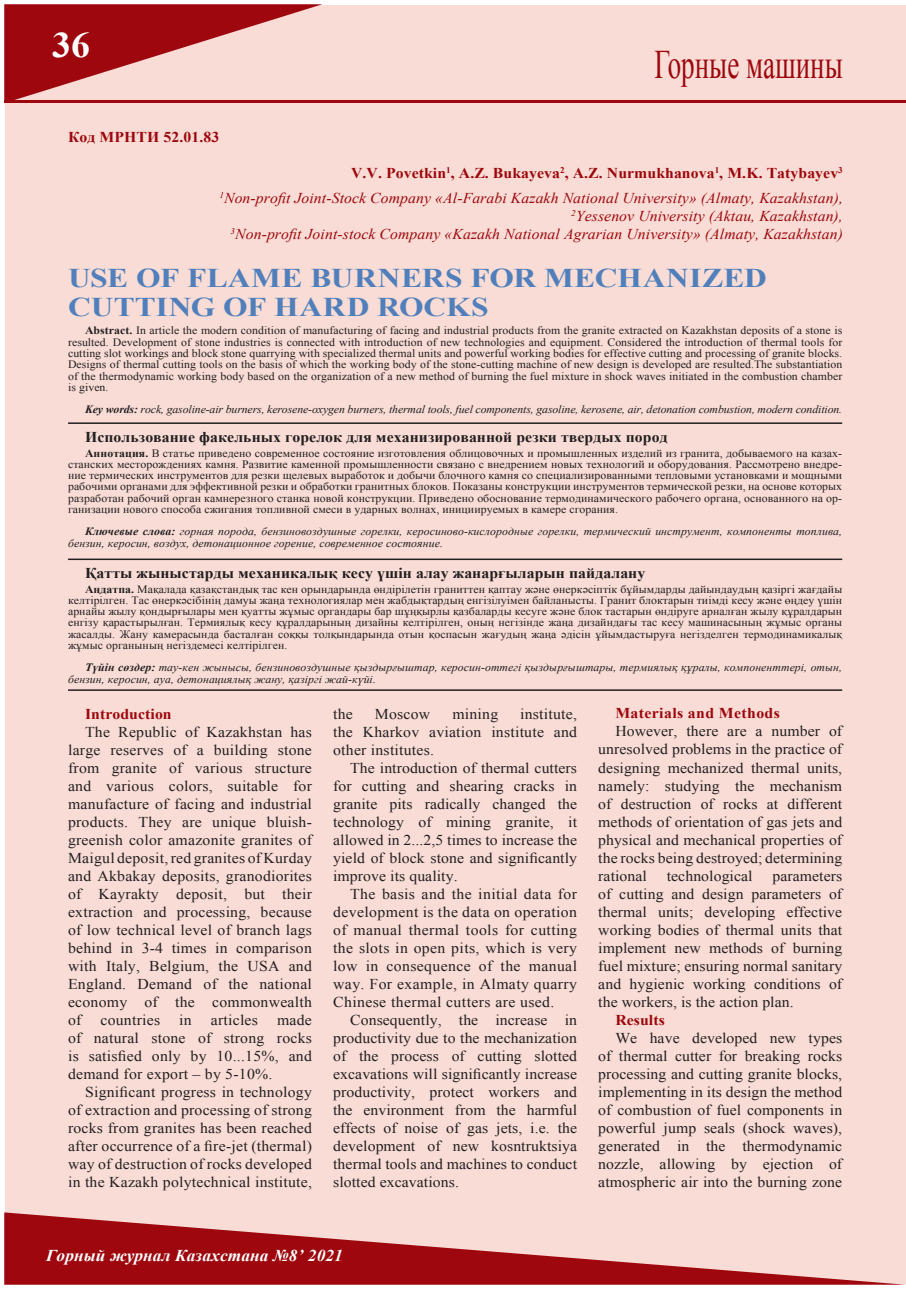
<style>
.page{position:relative;width:906px;height:1289px;background:#fff}
.page>*{position:absolute;margin:0;border:0;box-sizing:border-box;transform-origin:0 0}
.t1{font:40.5px "Times New Roman";color:#9d070d;scale:.67 1}
.t2{font:700 36px "Times New Roman";color:#fff;scale:1.05 1}
.t3{font:700 27px/28.5px "Times New Roman";letter-spacing:.01em;color:#507fbb;scale:1.17 1}
.t4{font:italic 700 16.5px "Times New Roman";letter-spacing:.005em;color:#fff;scale:1.05 1}
.t5{font:15px/18px "Times New Roman";letter-spacing:.015em;color:#231f20;text-align:justify;scale:1.05 1}
.t6{font:italic 15px/25.2px "Times New Roman";letter-spacing:.005em;color:#9d070d;text-align:right;scale:1.05 1}
.t7{font:700 15px "Times New Roman";letter-spacing:.005em;color:#231f20;scale:1.05 1}
.t8{font:700 15px "Times New Roman";letter-spacing:.005em;color:#9d070d;scale:1.05 1}
.t9{font:700 15px "Times New Roman";letter-spacing:.025em;color:#9d070d;scale:1.05 1}
.t10{font:11.25px/11.2px "Times New Roman";letter-spacing:.005em;color:#231f20;text-align:justify;scale:1.05 1}
.t11{font:italic 11.25px/11.2px "Times New Roman";letter-spacing:.005em;color:#231f20;scale:1.05 1}
.s1{font-weight:700;font-style:normal}
.s2{font-weight:700}
</style>
<div class="page">
<div style="left:5px;top:5px;width:900px;height:1278px;background:#f8dcd5"></div>
<svg style="left:4px;top:4px;width:318px;height:96px"></svg>
<svg style="left:4px;top:1212px;width:902px;height:72px"></svg>
<hr style="left:4px;top:100px;width:902px;height:3px;background:#9d070d">
<hr style="left:68px;top:422px;width:774px;height:2px;background:#231f20">
<hr style="left:68px;top:558px;width:774px;height:2px;background:#231f20">
<hr style="left:68px;top:689px;width:774px;height:2px;background:#231f20">
<h2 class="t2" style="left:52px;top:20px;width:38px">36</h2>
<p class="t8" style="left:68px;top:127px;width:56px">Код МРНТ</p>
<p class="t8" style="left:147px;top:127px;width:70px">И 52.01.83</p>
<h1 class="t1" style="left:654px;top:37px;width:283px">Горные машины</h1>
<p class="t6" style="left:219px;top:160px;width:595px"><span class="s1">V.V. Povetkin</span><sup>1</sup><span class="s1">, A.Z. Bukayeva</span><sup>2</sup><span class="s1">, А.Z. Nurmukhanova</span><sup>1</sup><span class="s1">, M.K. Tatybayev</span><sup>3<br></sup><sup>1</sup>Non-profit Joint-Stock Company «Al-Farabi Kazakh National University» (Almaty, Kazakhstan),</p>
<p class="t6" style="left:230px;top:207px;width:585px;line-height:18px"><sup>2</sup>Yessenov University (Aktau, Kazakhstan),<br><sup>3</sup>Non-profit Joint-stock Company «Kazakh National Agrarian University» (Almaty, Kazakhstan)</p>
<h3 class="t3" style="left:68px;top:263px;width:599px">USE OF FLAME BURNERS FOR MECHANIZED<br>CUTTING OF HARD ROCKS</h3>
<p class="t10" style="left:68px;top:325px;width:739px;text-indent:17px"><span class="s2">Abstract.</span> In article the modern condition of manufacturing of facing and industrial products from the granite extracted on Kazakhstan deposits of a stone is resulted. Development of stone industries is connected with introduction of new technologies and equipment. Considered the introduction of thermal tools for cutting slot workings and block stone quarrying with specialized thermal units and powerful working bodies for effective cutting and processing of granite blocks.<br>Designs of thermal cutting tools on the basis of which the working body of the stone-cutting machine of new design is developed are resulted.The substantiation of the thermodynamic working body based on the organization of a new method of burning the fuel mixture in shock waves initiated in the combustion chamber is given.</p>
<p class="t11" style="left:85px;top:403px;width:722px"><span class="s2">Key words:</span> rock, gasoline-air burners, kerosene-oxygen burners, thermal tools, fuel components, gasoline, kerosene, air, detonation combustion, modern condition.</p>
<p class="t7" style="left:85px;top:427px;width:556px">Использование факельных горелок для механизированной резки твердых пород</p>
<p class="t10" style="left:68px;top:447px;width:739px;text-indent:17px"><span class="s2">Аннотация.</span> В статье приведено современное состояние изготовления облицовочных и промышленных изделий из гранита, добываемого на казах&shy;станских месторождениях камня. Развитие каменной промышленности связано с внедрением новых технологий и оборудования. Рассмотрено внедре&shy;ние термических инструментов для резки щелевых выработок и добычи блочного камня со специализированными тепловыми установками и мощными рабочими органами для эффективной резки и обработки гранитных блоков. Показаны конструкции инструментов термической резки, на основе которых разработан рабочий орган камнерезного станка новой конструкции. Приведено обоснование термодинамического рабочего органа, основанного на ор&shy;ганизации нового способа сжигания топливной смеси в ударных волнах, инициируемых в камере сгорания.</p>
<p class="t11" style="left:68px;top:525px;width:739px;text-indent:17px"><span class="s2">Ключевые слова:</span> горная порода, бензиновоздушные горелки, керосиново-кислородные горелки, термический инструмент, компоненты топлива, бензин, керосин, воздух, детонационное горение, современное состояние.</p>
<p class="t7" style="left:85px;top:563px;width:535px">Қатты жыныстарды механикалық кесу үшін алау жанарғыларын пайдалану</p>
<p class="t10" style="left:68px;top:583px;width:739px;text-indent:17px"><span class="s2">Аңдатпа.</span> Мақалада қазақстандық тас кен орындарында өндірілетін граниттен қаптау және өнеркәсіптік бұйымдарды дайындаудың қазіргі жағдайы келтірілген. Тас өнеркәсібінің дамуы жаңа технологиялар мен жабдықтардың енгізілуімен байланысты. Гранит блоктарын тиімді кесу және өңдеу үшін арнайы жылу қондырғылары мен қуатты жұмыс органдары бар шұңқырлы қазбаларды кесуге және блок тастарын өндіруге арналған жылу құралдарын енгізу қарастырылған. Термиялық кесу құралдарының дизайны келтірілген, оның негізінде жаңа дизайндағы тас кесу машинасының жұмыс органы жасалды. Жану камерасында басталған соққы толқындарында отын қоспасын жағудың жаңа әдісін ұйымдастыруға негізделген термодинамикалық жұмыс органының негіздемесі келтірілген.</p>
<p class="t11" style="left:68px;top:661px;width:738px;text-indent:17px"><span class="s2">Түйін сөздер:</span> тау-кен жынысы, бензиновоздушные қыздырғыштар, керосин-оттегі қыздырғыштары, термиялық құралы, компоненттері, отын, бензин, керосин, ауа, детонациялық жану, қазіргі жай-күйі.</p>
<p class="t8" style="left:85px;top:703px;width:84px">Introduction</p>
<p class="t5" style="left:68px;top:722px;width:234px;text-indent:17px">The Republic of Kazakhstan has large reserves of a building stone from granite of various structure and various colors, suitable for manufacture of facing and industrial products. They are unique bluish&shy;greenish color amazonite granites of Maigul deposit, red granites of Kurday and Akbakay deposits, granodiorites of Kayrakty deposit, but their extraction and processing, because of low technical level of branch lags behind in 3-4 times in comparison with Italy, Belgium, the USA and England. Demand of the national economy of the commonwealth of</p>
<p class="t5" style="left:333px;top:704px;width:234px;text-indent:187px">institute, the Kharkov aviation institute and other institutes.</p>
<p class="t5" style="left:333px;top:758px;width:234px;text-indent:17px">The introduction of thermal cutters for cutting and shearing cracks in granite pits radically changed the technology of mining granite, it allowed in 2...2,5 times to increase the yield of block stone and significantly improve its quality.</p>
<p class="t5" style="left:333px;top:884px;width:234px;text-indent:17px">The basis and the initial data for development is the data on operation of manual thermal tools for cutting the slots in open pits, which is very low in consequence of the manual way. For example, in Almaty quarry Chinese thermal cutters are used.</p>
<p class="t5" style="left:333px;top:1010px;width:234px;text-indent:17px">Consequently, the increase in productivity due to the mechanization of the process of cutting slotted excavations will significantly increase productivity, protect workers and the environment from the harmful effects of noise of gas jets, i.e. the development of new kosntruktsiya thermal tools and machines to conduct slotted excavations.</p>
<p class="t5" style="left:333px;top:704px;width:20px">the</p>
<p class="t5" style="left:375px;top:704px;width:54px">Moscow</p>
<p class="t5" style="left:452px;top:704px;width:45px">mining</p>
<p class="t9" style="left:615px;top:703px;width:158px">Materials and Methods</p>
<p class="t5" style="left:598px;top:722px;width:234px;text-indent:17px">However, there are a number of unresolved problems in the practice of designing mechanized thermal units, namely: studying the mechanism of destruction of rocks at different methods of orientation of gas jets and physical and mechanical properties of the rocks being destroyed; determining rational</p>
<p class="t5" style="left:667px;top:866px;width:83px">technological</p>
<p class="t5" style="left:598px;top:866px;width:234px;text-indent:174px">parameters of cutting and design parameters of thermal units; developing effective working bodies of thermal units that implement new methods of burning fuel mixture; ensuring normal sanitary and hygienic working conditions of the workers, is the action plan.</p>
<p class="t8" style="left:615px;top:1009px;width:49px">Results</p>
<p class="t5" style="left:598px;top:1028px;width:234px;text-indent:17px">We have developed new types of thermal cutter for breaking rocks processing and cutting granite blocks, implementing in its design the method of combustion of fuel components in powerful jump seals (shock waves), generated in the thermodynamic nozzle, allowing by ejection of atmospheric air into the burning zone</p>
<p class="t5" style="left:68px;top:1010px;width:234px;text-indent:209px">made of natural stone of strong rocks is satisfied only by 10...15%, and demand for export – by 5-10%.</p>
<p class="t5" style="left:68px;top:1082px;width:234px;text-indent:17px">Significant progress in technology of extraction and processing of strong rocks from granites has been reached after occurrence of a fire-jet (thermal) way of destruction of rocks developed in the Kazakh polytechnical institute,</p>
<p class="t5" style="left:100px;top:1010px;width:58px">countries</p>
<p class="t5" style="left:179px;top:1010px;width:13px">in</p>
<p class="t5" style="left:211px;top:1010px;width:46px">articles</p>
<p class="t4" style="left:46px;top:1244px;width:284px">Горный журнал Казахстана №8’ 2021</p>
</div>
